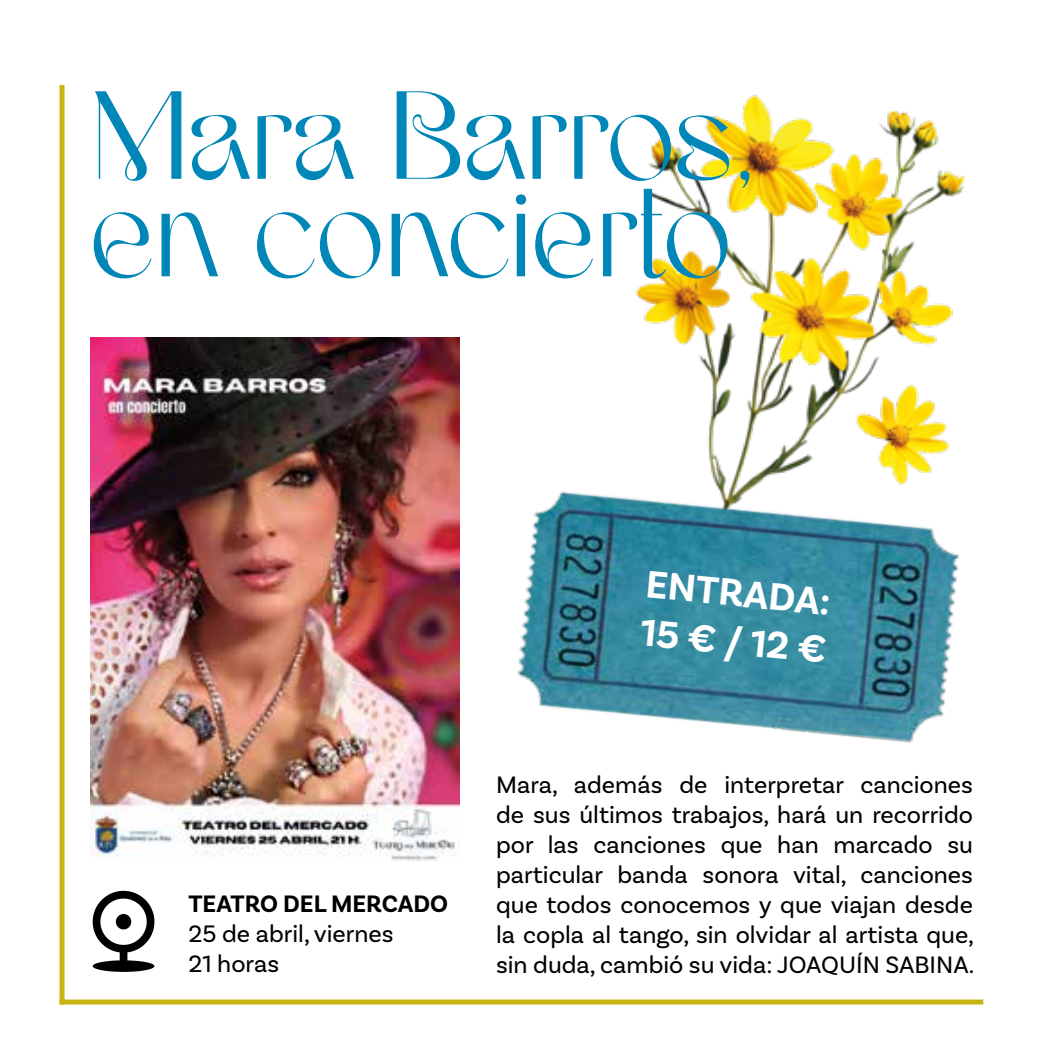
<style>
.page{position:relative;width:1063px;height:1063px;background:#fff}
.page>*{position:absolute;margin:0;border:0;box-sizing:border-box;transform-origin:0 0}
.t1{font:125px/97.5px "Armany";letter-spacing:-.01em;color:#0087b8}
.t2{font:700 40.25px/48.2px "Basic Sans";color:#fff}
.t3{font:25px/30px "Basic Sans";color:#000;text-align:justify}
.t4{font:700 25px "Basic Sans";color:#000}
</style>
<div class="page">
<div style="left:60px;top:1000px;width:923px;height:5px;background:#c9b512"></div>
<div style="left:60px;top:85px;width:5px;height:920px;background:#c9b512"></div>
<img style="left:635px;top:95px;width:331px;height:274px">
<img style="left:517px;top:369px;width:443px;height:374px">
<img style="left:90px;top:338px;width:370px;height:523px">
<h1 class="t1" style="left:90px;top:98px;width:668px">Mara Barros, en concierto</h1>
<p class="t4" style="left:188px;top:889px;width:261px">TEATRO DEL MERCADO</p>
<p class="t3" style="left:188px;top:919px;width:207px">25 de abril, viernes<br>21 horas</p>
<h2 class="t2" style="left:647px;top:561px;width:188px;rotate:5deg">ENTRADA:<br>15 € / 12 €</h2>
<p class="t3" style="left:496px;top:770px;width:480px">Mara, además de interpretar canciones de sus últimos trabajos, hará un recorrido por las canciones que han marcado su particular banda sonora vital, canciones que todos conocemos y que viajan desde la copla al tango, sin olvidar al artista que, sin duda, cambió su vida: JOAQUÍN SABINA.</p>
</div>
